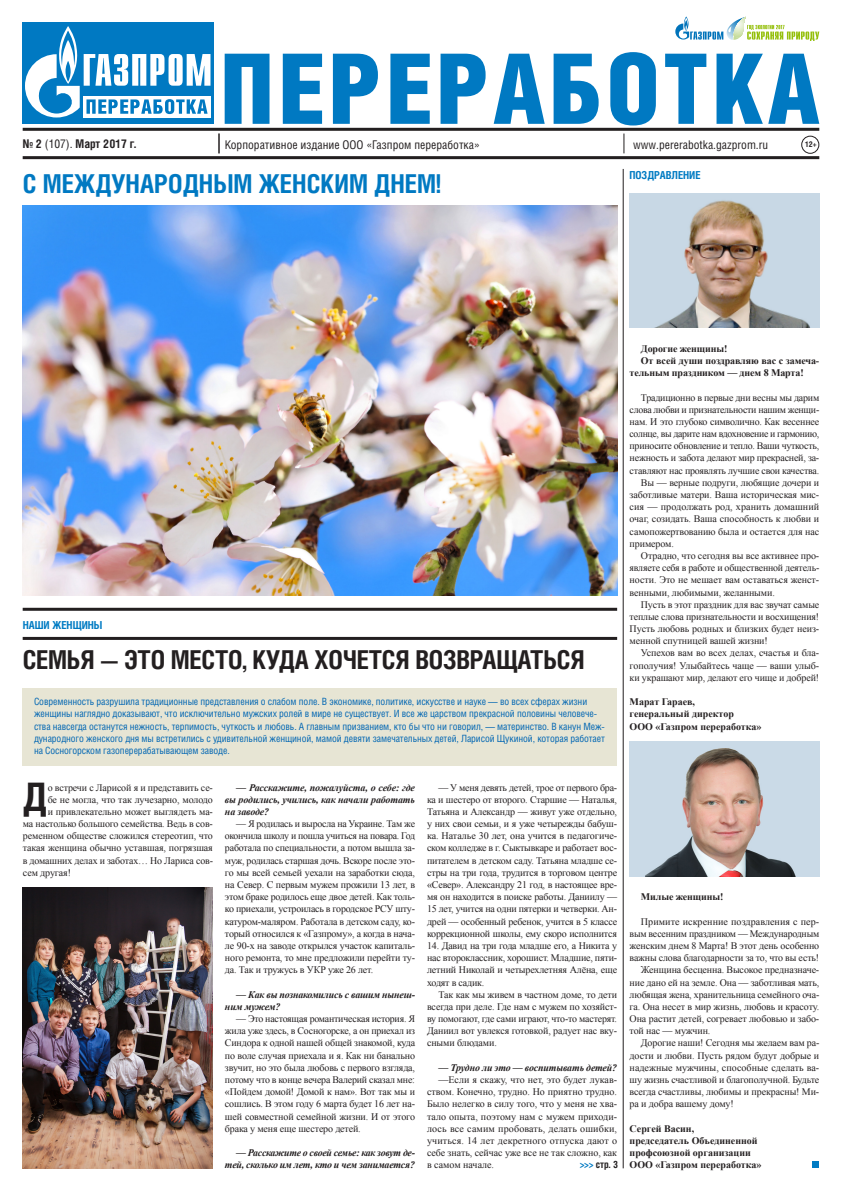
<style>
.page{position:relative;width:842px;height:1191px;background:#fff}
.page>*{position:absolute;margin:0;border:0;box-sizing:border-box;transform-origin:0 0}
.Текст_статьи{font:700 39.4px "Helios Cond";color:#231f20}
.Text{font:700 26px "Helios Cond C";letter-spacing:-.01em;color:#231f20}
.Text-2{font:700 26px "Helios Cond C";color:#0079c2}
.врезка{font:12px "Helios Cond C";color:#231f20}
.ШАПКА{font:700 12px "Helios Cond C";color:#231f20}
.Text-3{font:700 11px "Helios Cond C";color:#007bc3}
.Текст_статьи-2{font:10px/12.2px "Times New Roman";letter-spacing:-.01em;color:#231f20;text-align:justify}
.Text-4{font:10px/12.2px "Helios Cond C";letter-spacing:-.01em;color:#0166b3}
.Текст_статьи-3{font:700 10px/12.2px "Times New Roman";color:#231f20}
.Текст_статьи-4{font:italic 700 10px/12.2px "Times New Roman";letter-spacing:-.02em;color:#231f20;text-align:justify}
.Text-5{font:700 10px "Helios Cond C";color:#231f20}
.t1{font:700 7.9px "Helios Cond C";color:#231f20}
.s1{font-weight:400}
.s2{color:#0079c2}
</style>
<div class="page">
<svg style="left:225px;top:52px;width:594px;height:73px;fill:#0079c2"></svg>
<div style="left:22px;top:23px;width:191px;height:101px;background:#0079c2"></div>
<svg style="left:25px;top:26px;width:185px;height:91px"></svg>
<svg style="left:65px;top:61px;width:6px;height:21px"></svg>
<hr style="left:23px;top:156px;width:796px;height:3px;background:#231f20">
<div style="left:801px;top:136px;width:18px;height:18px;border:1px solid #231f20;border-radius:50%"></div>
<hr style="left:23px;top:128px;width:796px;height:3px;background:#231f20">
<svg style="left:219px;top:133px;width:1px;height:20px"></svg>
<svg style="left:624px;top:133px;width:1px;height:20px"></svg>
<hr style="left:623px;top:169px;width:1px;height:999px;background:#231f20">
<div style="left:23px;top:688px;width:594px;height:77px;background:#e7e5d4"></div>
<img style="left:23px;top:205px;width:594px;height:390px">
<svg style="left:675px;top:16px;width:48px;height:24px"></svg>
<img style="left:727px;top:23px;width:6px;height:17px">
<svg style="left:733px;top:17px;width:86px;height:24px"></svg>
<hr style="left:23px;top:608px;width:594px;height:3px;background:#231f20">
<hr style="left:23px;top:637px;width:594px;height:3px;background:#231f20">
<img style="left:629px;top:193px;width:190px;height:134px">
<img style="left:629px;top:741px;width:190px;height:135px">
<div style="left:812px;top:1161px;width:7px;height:7px;background:#007bc3"></div>
<img style="left:23px;top:887px;width:190px;height:281px">
<p class="ШАПКА" style="left:23px;top:136px;width:115px">№ 2 <span class="s1">(107).</span> Март 2017 г.</p>
<p class="врезка" style="left:225px;top:137px;width:257px">Корпоративное издание ООО «Газпром переработка»</p>
<p class="врезка" style="left:633px;top:137px;width:137px">www.pererabotka.gazprom.ru</p>
<p class="t1" style="left:805px;top:140px;width:13px">12+</p>
<p class="Text-2" style="left:23px;top:168px;width:420px">С МЕЖДУНАРОДНЫМ ЖЕНСКИМ ДНЕМ!</p>
<p class="Text-3" style="left:629px;top:169px;width:73px">ПОЗДРАВЛЕНИЕ</p>
<p class="Text-3" style="left:23px;top:618px;width:81px">НАШИ ЖЕНЩИНЫ</p>
<p class="Text" style="left:23px;top:644px;width:563px">СЕМЬЯ — ЭТО МЕСТО, КУДА ХОЧЕТСЯ ВОЗВРАЩАТЬСЯ</p>
<p class="Text-4" style="left:34px;top:695px;width:572px">Современность разрушила традиционные представления о слабом поле. В экономике, политике, искусстве и науке — во всех сферах жизни женщины наглядно доказывают, что исключительно мужских ролей в мире не существует. И все же царством прекрасной половины человече&shy;ства навсегда останутся нежность, терпимость, чуткость и любовь. А главным призванием, кто бы что ни говорил, — материнство. В канун Меж&shy;дународного женского дня мы встретились с удивительной женщиной, мамой девяти замечательных детей, Ларисой Щукиной, которая работает на Сосногорском газоперерабатывающем заводе.</p>
<p class="Текст_статьи" style="left:23px;top:774px;width:26px">Д</p>
<p class="Текст_статьи-2" style="left:48px;top:781px;width:167px">о встречи с Ларисой я и представить се-</p>
<p class="Текст_статьи-2" style="left:48px;top:793px;width:167px">бе не могла, что так лучезарно, молодо</p>
<p class="Текст_статьи-2" style="left:48px;top:805px;width:167px">и привлекательно может выглядеть ма-</p>
<p class="Текст_статьи-2" style="left:23px;top:817px;width:192px">ма настолько большого семейства. Ведь в сов-</p>
<p class="Текст_статьи-2" style="left:23px;top:829px;width:192px">ременном обществе сложился стереотип, что</p>
<p class="Текст_статьи-2" style="left:23px;top:842px;width:192px">такая женщина обычно уставшая, погрязшая</p>
<p class="Текст_статьи-2" style="left:23px;top:854px;width:192px">в домашних делах и заботах… Но Лариса сов-</p>
<p class="Текст_статьи-2" style="left:23px;top:866px;width:50px">сем другая!</p>
<p class="Текст_статьи-4" style="left:225px;top:780px;width:192px;text-indent:11px">— Расскажите, пожалуйста, о себе: где вы родились, учились, как начали работать на заводе?</p>
<p class="Текст_статьи-2" style="left:225px;top:817px;width:192px;text-indent:11px">— Я родилась и выросла на Украине. Там же окончила школу и пошла учиться на повара. Год работала по специальности, а потом вышла за&shy;муж, родилась старшая дочь. Вскоре после это&shy;го мы всей семьей уехали на заработки сюда, на Север. С первым мужем прожили 13 лет, в этом браке родилось еще двое детей. Как толь&shy;ко приехали, устроилась в городское РСУ шту&shy;катуром-маляром. Работала в детском саду, ко&shy;торый относился к «Газпрому», а когда в нача&shy;ле 90-х на заводе открылся участок капиталь&shy;ного ремонта, то мне предложили перейти ту&shy;да. Так и тружусь в УКР уже 26 лет.</p>
<p class="Текст_статьи-4" style="left:225px;top:988px;width:192px;text-indent:11px">— Как вы познакомились с вашим нынеш&shy;ним мужем?</p>
<p class="Текст_статьи-2" style="left:225px;top:1012px;width:192px;text-indent:11px">— Это настоящая романтическая история. Я жила уже здесь, в Сосногорске, а он приехал из Синдора к одной нашей общей знакомой, куда по воле случая приехала и я. Как ни банально звучит, но это была любовь с первого взгляда, потому что в конце вечера Валерий сказал мне: «Пойдем домой! Домой к нам». Вот так мы и сошлись. В этом году 6 марта будет 16 лет на&shy;шей совместной семейной жизни. И от этого брака у меня еще шестеро детей.</p>
<p class="Текст_статьи-4" style="left:225px;top:1146px;width:192px;text-align:right">— Расскажите о своей семье: как зовут де&shy;тей, сколько им лет, кто и чем занимается?</p>
<p class="Текст_статьи-2" style="left:427px;top:781px;width:192px;text-indent:11px">— У меня девять детей, трое от первого бра&shy;ка и шестеро от второго. Старшие — Наталья, Татьяна и Александр — живут уже отдельно, у них свои семьи, и я уже четырежды бабуш&shy;ка. Наталье 30 лет, она учится в педагогиче&shy;ском колледже в г. Сыктывкаре и работает вос&shy;питателем в детском саду. Татьяна младше се&shy;стры на три года, трудится в торговом центре «Север». Александру 21 год, в настоящее вре&shy;мя он находится в поиске работы. Даниилу — 15 лет, учится на одни пятерки и четверки. Ан&shy;дрей — особенный ребенок, учится в 5 классе коррекционной школы, ему скоро исполнится</p>
<p class="Текст_статьи-2" style="left:427px;top:939px;width:192px">14. Давид на три года младше его, а Никита у нас второклассник, хорошист. Младшие, пяти&shy;летний Николай и четырехлетняя Алёна, еще ходят в садик.</p>
<p class="Текст_статьи-2" style="left:427px;top:988px;width:192px;text-indent:11px">Так как мы живем в частном доме, то дети всегда при деле. Где нам с мужем по хозяйст&shy;ву помогают, где сами играют, что-то мастерят.<br>Даниил вот увлекся готовкой, радует нас вку&shy;сными блюдами.</p>
<p class="Текст_статьи-4" style="left:438px;top:1061px;width:180px">— Трудно ли это — воспитывать детей?</p>
<p class="Текст_статьи-2" style="left:427px;top:1073px;width:192px;text-indent:11px">—Если я скажу, что нет, это будет лукав&shy;ством. Конечно, трудно. Но приятно трудно.<br>Было нелегко в силу того, что у меня не хва&shy;тало опыта, поэтому нам с мужем приходи&shy;лось все самим пробовать, делать ошибки, учиться. 14 лет декретного отпуска дают о себе знать, сейчас уже все не так сложно, как в самом начале.</p>
<p class="Text-5" style="left:580px;top:1158px;width:40px"><span class="s2">&gt;&gt;&gt;</span> стр. 3</p>
<p class="Текст_статьи-3" style="left:641px;top:342px;width:88px">Дорогие женщины!</p>
<p class="Текст_статьи-3" style="left:630px;top:354px;width:191px;text-indent:11px">От всей души поздравляю вас с замеча&shy;тельным праздником — днем 8 Марта!</p>
<p class="Текст_статьи-2" style="left:630px;top:391px;width:191px;text-indent:11px">Традиционно в первые дни весны мы дарим слова любви и признательности нашим женщи&shy;нам. И это глубоко символично. Как весеннее солнце, вы дарите нам вдохновение и гармонию, приносите обновление и тепло. Ваши чуткость, нежность и забота делают мир прекрасней, за&shy;ставляют нас проявлять лучшие свои качества.</p>
<p class="Текст_статьи-2" style="left:630px;top:476px;width:191px;text-indent:11px">Вы — верные подруги, любящие дочери и заботливые матери. Ваша историческая мис&shy;сия — продолжать род, хранить домашний очаг, созидать. Ваша способность к любви и самопожертвованию была и остается для нас примером.</p>
<p class="Текст_статьи-2" style="left:630px;top:549px;width:191px;text-indent:11px">Отрадно, что сегодня вы все активнее про&shy;являете себя в работе и общественной деятель&shy;ности. Это не мешает вам оставаться женст&shy;венными, любимыми, желанными.</p>
<p class="Текст_статьи-2" style="left:630px;top:598px;width:191px;text-indent:11px">Пусть в этот праздник для вас звучат самые теплые слова признательности и восхищения!<br>Пусть любовь родных и близких будет неиз&shy;менной спутницей вашей жизни!</p>
<p class="Текст_статьи-2" style="left:630px;top:647px;width:191px;text-indent:11px">Успехов вам во всех делах, счастья и бла&shy;гополучия! Улыбайтесь чаще — ваши улыб&shy;ки украшают мир, делают его чище и добрей!</p>
<p class="Текст_статьи-3" style="left:630px;top:695px;width:67px">Марат Гараев,</p>
<p class="Текст_статьи-3" style="left:630px;top:707px;width:106px">генеральный директор</p>
<p class="Текст_статьи-3" style="left:630px;top:720px;width:133px">ООО «Газпром переработка»</p>
<p class="Текст_статьи-3" style="left:641px;top:890px;width:84px">Милые женщины!</p>
<p class="Текст_статьи-2" style="left:630px;top:915px;width:191px;text-indent:11px">Примите искренние поздравления с пер&shy;вым весенним праздником — Международным женским днем 8 Марта! В этот день особенно важны слова благодарности за то, что вы есть!</p>
<p class="Текст_статьи-2" style="left:630px;top:963px;width:191px;text-indent:11px">Женщина бесценна. Высокое предназначе&shy;ние дано ей на земле. Она — заботливая мать, любящая жена, хранительница семейного оча&shy;га. Она несет в мир жизнь, любовь и красоту.<br>Она растит детей, согревает любовью и забо&shy;той нас — мужчин.</p>
<p class="Текст_статьи-2" style="left:630px;top:1036px;width:191px;text-indent:11px">Дорогие наши! Сегодня мы желаем вам ра&shy;дости и любви. Пусть рядом будут добрые и надежные мужчины, способные сделать ва&shy;шу жизнь счастливой и благополучной. Будьте всегда счастливы, любимы и прекрасны! Ми&shy;ра и добра вашему дому!</p>
<p class="Текст_статьи-3" style="left:630px;top:1122px;width:66px">Сергей Васин,</p>
<p class="Текст_статьи-3" style="left:630px;top:1134px;width:130px">председатель Объединенной</p>
<p class="Текст_статьи-3" style="left:630px;top:1146px;width:123px">профсоюзной организации</p>
<p class="Текст_статьи-3" style="left:630px;top:1158px;width:133px">ООО «Газпром переработка»</p>
</div>
